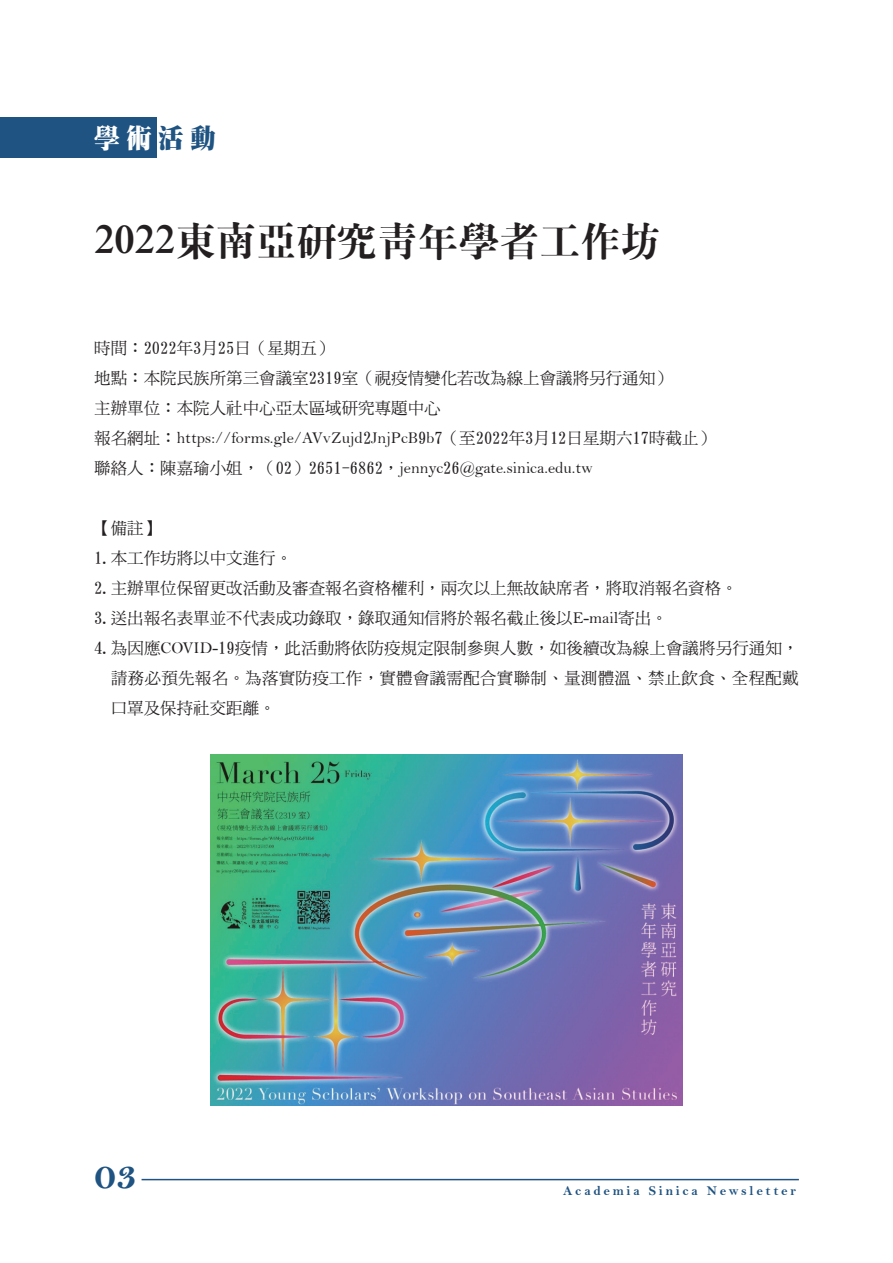
<style>
.page{position:relative;width:893px;height:1263px;background:#fff}
.page>*{position:absolute;margin:0;border:0;box-sizing:border-box;transform-origin:0 0}
.t1{font:40.5px "DF Ming XB WIN BF";color:#231f20}
.t2{font:40.35px "Bell MT Bold";color:#1e5382}
.t3{font:27px "DF Ming W12 WIN BF";color:#fff;scale:.95 1}
.t4{font:16.5px/30px "DF Ming Md HK BF";color:#231f20}
.t5{font:16.5px "Bell";color:#231f20}
.t6{font:13.5px "Bell MT Bold";letter-spacing:.2em;color:#1f5382}
.s1{color:#1f5382}
.s2{font-family:"DF Ming Md HK BF"}
.s3{font-family:"Bell"}
</style>
<div class="page">
<hr style="left:142px;top:1179px;width:657px;height:1px;background:#1e5382">
<div style="left:0;top:117px;width:156px;height:41px;background:#1f5382"></div>
<img style="left:210px;top:754px;width:473px;height:351px">
<h3 class="t3" style="left:94px;top:125px;width:130px">學術<span class="s1">活動</span></h3>
<h1 class="t1" style="left:94px;top:221px;width:569px">2022東南亞研究青年學者工作坊</h1>
<p class="t4" style="left:94px;top:333px;width:579px">時間：2022年3月25日（星期五）<br>地點：本院民族所第三會議室2319室（視疫情變化若改為線上會議將另行通知）主辦單位：本院人社中心亞太區域研究專題中心</p>
<p class="t5" style="left:94px;top:428px;width:622px"><span class="s2">報名網址：</span>https://forms.gle/AVvZujd<span class="s2">2</span>JnjPcB<span class="s2">9</span>b<span class="s2">7（至2022年3月12日星期六17時截止）</span></p>
<p class="t4" style="left:94px;top:453px;width:500px">聯絡人：陳嘉瑜小姐，（02）2651-6862，<span class="s3">jennyc</span>26<span class="s3">@gate.sinica.edu.tw</span></p>
<p class="t4" style="left:94px;top:513px;width:706px">【備註】<br>1.本工作坊將以中文進行。<br>2.主辦單位保留更改活動及審查報名資格權利，兩次以上無故缺席者，將取消報名資格。<br>3.送出報名表單並不代表成功錄取，錄取通知信將於報名截止後以<span class="s3">E-mail</span>寄出。<br>4.為因應<span class="s3">COVID-</span>19疫情，此活動將依防疫規定限制參與人數，如後續改為線上會議將另行通知，　請務必預先報名。為落實防疫工作，實體會議需配合實聯制、量測體溫、禁止飲食、全程配戴　口罩及保持社交距離。</p>
<h2 class="t2" style="left:94px;top:1151px;width:44px">03</h2>
<p class="t6" style="left:563px;top:1182px;width:234px">Academia Sinica Newsletter</p>
</div>
